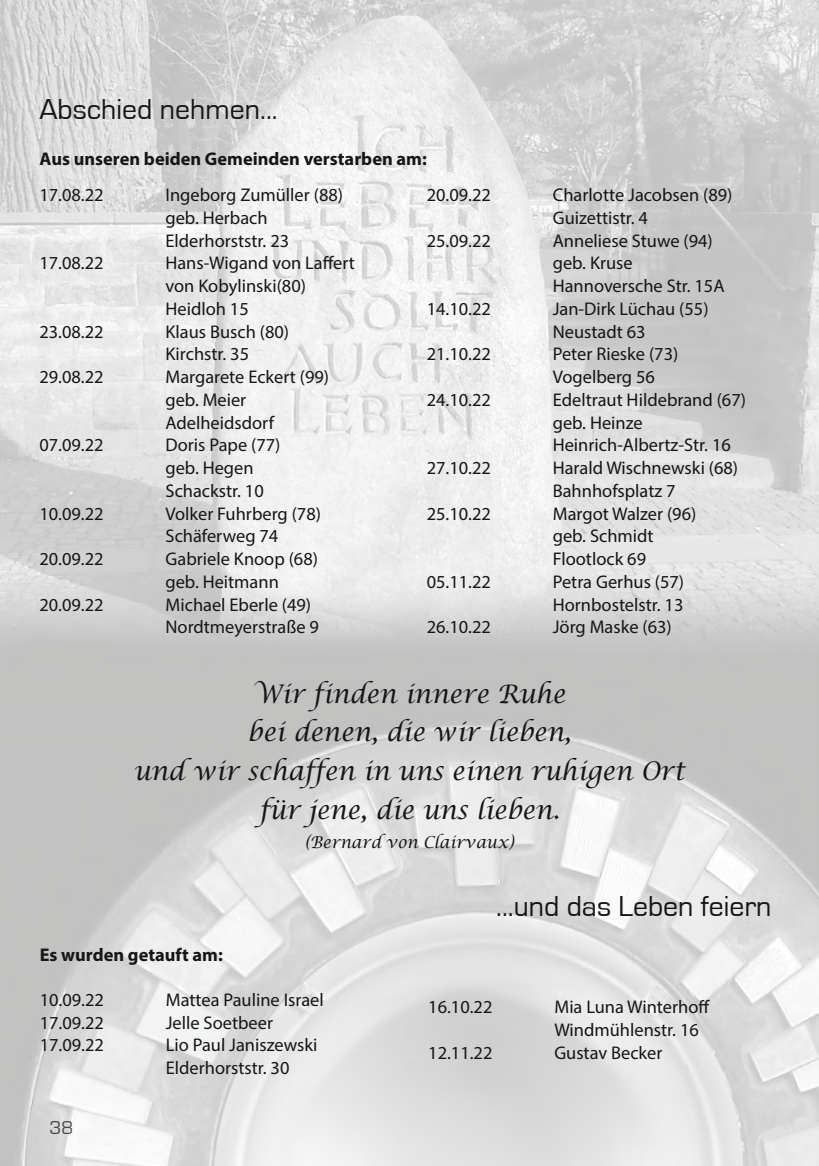
<style>
.page{position:relative;width:819px;height:1166px;background:#fff}
.page>*{position:absolute;margin:0;border:0;box-sizing:border-box;transform-origin:0 0}
.t1{font:29.75px "Eurostile";color:#151616}
.t2{font:italic 25.72px/38.5px "Lucida Calligraphy";color:#151616;text-align:center;scale:.95 1}
.t3{font:19.25px "Eurostile";color:#4e4e4d}
.t4{font:18.38px/22.8px "Myriad Pro";color:#151616}
.t5{font:700 18.38px "Myriad Pro";color:#151616}
.t6{font:italic 16.45px "Lucida Calligraphy";color:#151616;scale:.95 1}
</style>
<div class="page">
<img style="left:0;top:0;width:817px;height:1166px">
<svg style="left:817px;top:0;width:2px;height:1166px;background:#d9d9d9"></svg>
<h1 class="t1" style="left:39px;top:93px;width:240px">Abschied nehmen...</h1>
<p class="t5" style="left:40px;top:146px;width:389px">Aus unseren beiden Gemeinden verstarben am:</p>
<p class="t4" style="left:39px;top:183px;width:66px">17.08.22</p>
<p class="t4" style="left:165px;top:183px;width:179px">Ingeborg Zumüller (88) geb. Herbach<br>Elderhorststr. 23</p>
<p class="t4" style="left:39px;top:252px;width:66px">17.08.22</p>
<p class="t4" style="left:165px;top:252px;width:191px">Hans-Wigand von Laffert von Kobylinski(80)<br>Heidloh 15</p>
<p class="t4" style="left:39px;top:320px;width:66px">23.08.22</p>
<p class="t4" style="left:165px;top:320px;width:125px">Klaus Busch (80)<br>Kirchstr. 35</p>
<p class="t4" style="left:39px;top:365px;width:66px">29.08.22</p>
<p class="t4" style="left:165px;top:365px;width:165px">Margarete Eckert (99) geb. Meier<br>Adelheidsdorf</p>
<p class="t4" style="left:39px;top:433px;width:66px">07.09.22</p>
<p class="t4" style="left:165px;top:433px;width:116px">Doris Pape (77) geb. Hegen<br>Schackstr. 10</p>
<p class="t4" style="left:39px;top:502px;width:66px">10.09.22</p>
<p class="t4" style="left:165px;top:502px;width:157px">Volker Fuhrberg (78)<br>Schäferweg 74</p>
<p class="t4" style="left:39px;top:547px;width:66px">20.09.22</p>
<p class="t4" style="left:165px;top:547px;width:154px">Gabriele Knoop (68) geb. Heitmann</p>
<p class="t4" style="left:39px;top:593px;width:66px">20.09.22</p>
<p class="t4" style="left:165px;top:593px;width:155px">Michael Eberle (49)<br>Nordtmeyerstraße 9</p>
<p class="t4" style="left:426px;top:183px;width:66px">20.09.22</p>
<p class="t4" style="left:552px;top:183px;width:181px">Charlotte Jacobsen (89)<br>Guizettistr. 4</p>
<p class="t4" style="left:426px;top:229px;width:66px">25.09.22</p>
<p class="t4" style="left:552px;top:229px;width:173px">Anneliese Stuwe (94) geb. Kruse<br>Hannoversche Str. 15A</p>
<p class="t4" style="left:426px;top:297px;width:66px">14.10.22</p>
<p class="t4" style="left:552px;top:297px;width:157px">Jan-Dirk Lüchau (55)<br>Neustadt 63</p>
<p class="t4" style="left:426px;top:342px;width:66px">21.10.22</p>
<p class="t4" style="left:552px;top:342px;width:127px">Peter Rieske (73)<br>Vogelberg 56</p>
<p class="t4" style="left:426px;top:388px;width:66px">24.10.22</p>
<p class="t4" style="left:552px;top:388px;width:195px">Edeltraut Hildebrand (67) geb. Heinze<br>Heinrich-Albertz-Str. 16</p>
<p class="t4" style="left:426px;top:456px;width:66px">27.10.22</p>
<p class="t4" style="left:552px;top:456px;width:187px">Harald Wischnewski (68)<br>Bahnhofsplatz 7</p>
<p class="t4" style="left:426px;top:502px;width:66px">25.10.22</p>
<p class="t4" style="left:552px;top:502px;width:145px">Margot Walzer (96) geb. Schmidt<br>Flootlock 69</p>
<p class="t4" style="left:426px;top:570px;width:66px">05.11.22</p>
<p class="t4" style="left:552px;top:570px;width:133px">Petra Gerhus (57)<br>Hornbostelstr. 13</p>
<p class="t4" style="left:426px;top:615px;width:66px">26.10.22</p>
<p class="t4" style="left:552px;top:615px;width:120px">Jörg Maske (63)</p>
<h2 class="t2" style="left:134px;top:675px;width:581px">Wir finden innere Ruhe<br>bei denen, die wir lieben,<br>und wir schaffen in uns einen ruhigen Ort für jene, die uns lieben.</h2>
<p class="t6" style="left:305px;top:832px;width:222px">(Bernard von Clairvaux)</p>
<p class="t5" style="left:40px;top:943px;width:185px">Es wurden getauft am:</p>
<p class="t4" style="left:40px;top:988px;width:66px">10.09.22</p>
<p class="t4" style="left:166px;top:988px;width:159px">Mattea Pauline Israel</p>
<p class="t4" style="left:40px;top:1011px;width:66px">17.09.22</p>
<p class="t4" style="left:166px;top:1011px;width:109px">Jelle Soetbeer</p>
<p class="t4" style="left:40px;top:1033px;width:66px">17.09.22</p>
<p class="t4" style="left:166px;top:1033px;width:153px">Lio Paul Janiszewski<br>Elderhorststr. 30</p>
<p class="t3" style="left:50px;top:1117px;width:25px">38</p>
<h1 class="t1" style="left:496px;top:890px;width:277px">...und das Leben feiern</h1>
<p class="t4" style="left:428px;top:995px;width:66px">16.10.22</p>
<p class="t4" style="left:554px;top:995px;width:157px">Mia Luna Winterhoff<br>Windmühlenstr. 16</p>
<p class="t4" style="left:428px;top:1040px;width:66px">12.11.22</p>
<p class="t4" style="left:554px;top:1040px;width:110px">Gustav Becker</p>
</div>
